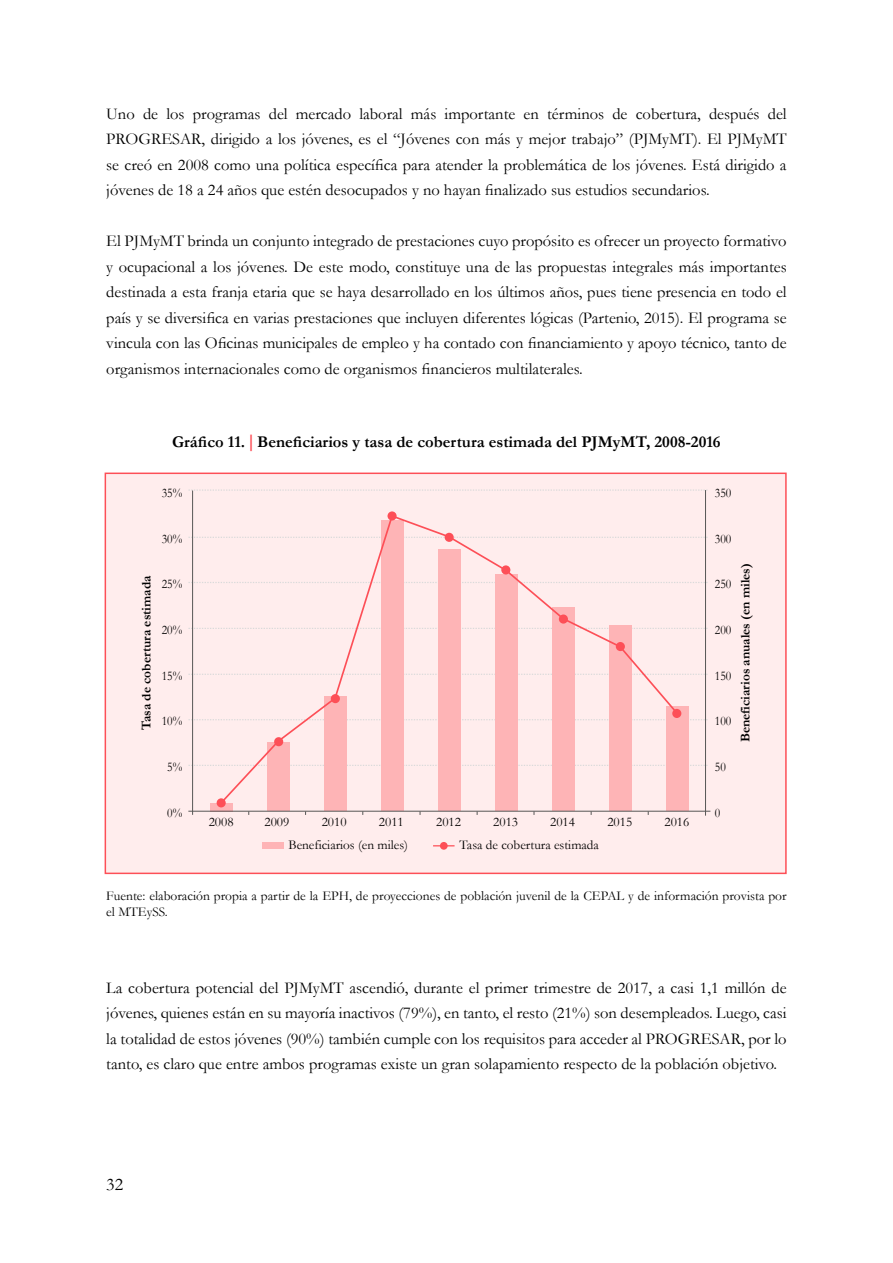
<style>
.page{position:relative;width:893px;height:1263px;background:#fff}
.page>*{position:absolute;margin:0;border:0;box-sizing:border-box;transform-origin:0 0}
.t1{font:18px "Garamond";color:#000}
.t2{font:16.5px/25.5px "Garamond";color:#000;text-align:justify}
.t3{font:700 16.5px "Garamond";color:#000}
.t4{font:13.5px/16.2px "Garamond";color:#000}
.t5{font:13.2px "Garamond";color:#000}
.t6{font:700 13.2px "Garamond";color:#000}
.t7{font:13.2px "Garamond";color:#000;scale:.88 1}
.s1{font-family:"Adobe Garamond Pro";color:#fd4f57}
</style>
<div class="page">
<div style="left:105px;top:473px;width:681px;height:400px;background:#ffeded"></div>
<svg style="left:188px;top:489px;width:520px;height:2px"></svg>
<svg style="left:188px;top:537px;width:520px;height:1px"></svg>
<svg style="left:188px;top:582px;width:520px;height:1px"></svg>
<svg style="left:188px;top:628px;width:520px;height:1px"></svg>
<svg style="left:188px;top:674px;width:520px;height:1px"></svg>
<svg style="left:188px;top:719px;width:520px;height:1px"></svg>
<svg style="left:188px;top:765px;width:520px;height:1px"></svg>
<hr style="left:192px;top:490px;width:1px;height:325px;background:#575756">
<hr style="left:705px;top:490px;width:1px;height:326px;background:#575756">
<svg style="left:433px;top:845px;width:22px;height:1px"></svg>
<div style="left:440px;top:842px;width:8px;height:8px;background:#fd4f57;border-radius:50%"></div>
<div style="left:262px;top:843px;width:21px;height:6px;background:#feb4b6"></div>
<div style="left:210px;top:803px;width:23px;height:8px;background:#feb4b6"></div>
<div style="left:267px;top:742px;width:23px;height:69px;background:#feb4b6"></div>
<div style="left:666px;top:706px;width:23px;height:105px;background:#feb4b6"></div>
<div style="left:324px;top:697px;width:23px;height:114px;background:#feb4b6"></div>
<div style="left:609px;top:626px;width:22px;height:185px;background:#feb4b6"></div>
<div style="left:552px;top:607px;width:22px;height:204px;background:#feb4b6"></div>
<div style="left:495px;top:575px;width:22px;height:236px;background:#feb4b6"></div>
<div style="left:438px;top:549px;width:22px;height:262px;background:#feb4b6"></div>
<div style="left:381px;top:520px;width:23px;height:291px;background:#feb4b6"></div>
<div style="left:672px;top:709px;width:9px;height:9px;background:#fd4f57;border-radius:50%"></div>
<svg style="left:219px;top:517px;width:460px;height:288px"></svg>
<div style="left:387px;top:511px;width:10px;height:9px;background:#fd4f57;border-radius:50%"></div>
<div style="left:331px;top:694px;width:9px;height:9px;background:#fd4f57;border-radius:50%"></div>
<div style="left:274px;top:737px;width:9px;height:9px;background:#fd4f57;border-radius:50%"></div>
<div style="left:217px;top:798px;width:9px;height:9px;background:#fd4f57;border-radius:50%"></div>
<hr style="left:188px;top:811px;width:522px;height:1px;background:#575756">
<div style="left:105px;top:472px;width:682px;height:402px;border:2px solid #fd4f57"></div>
<p class="t2" style="left:106px;top:101px;width:682px">Uno de los programas del mercado laboral más importante en términos de cobertura, después del PROGRESAR, dirigido a los jóvenes, es el “Jóvenes con más y mejor trabajo” (PJMyMT). El PJMyMT se creó en 2008 como una política específica para atender la problemática de los jóvenes. Está dirigido a jóvenes de 18 a 24 años que estén desocupados y no hayan finalizado sus estudios secundarios.</p>
<p class="t2" style="left:106px;top:228px;width:682px">El PJMyMT brinda un conjunto integrado de prestaciones cuyo propósito es ofrecer un proyecto formativo y ocupacional a los jóvenes. De este modo, constituye una de las propuestas integrales más importantes destinada a esta franja etaria que se haya desarrollado en los últimos años, pues tiene presencia en todo el país y se diversifica en varias prestaciones que incluyen diferentes lógicas (Partenio, 2015). El programa se vincula con las Oficinas municipales de empleo y ha contado con financiamiento y apoyo técnico, tanto de organismos internacionales como de organismos financieros multilaterales.</p>
<p class="t3" style="left:172px;top:432px;width:550px">Gráfico 11. <span class="s1">|</span> Beneficiarios y tasa de cobertura estimada del PJMyMT, 2008-2016</p>
<p class="t7" style="left:162px;top:485px;width:25px">35%</p>
<p class="t7" style="left:162px;top:531px;width:25px">30%</p>
<p class="t7" style="left:162px;top:576px;width:25px">25%</p>
<p class="t7" style="left:162px;top:622px;width:25px">20%</p>
<p class="t7" style="left:162px;top:668px;width:25px">15%</p>
<p class="t7" style="left:162px;top:713px;width:25px">10%</p>
<p class="t7" style="left:167px;top:759px;width:19px">5%</p>
<p class="t7" style="left:167px;top:804px;width:19px">0%</p>
<p class="t7" style="left:715px;top:485px;width:20px">350</p>
<p class="t7" style="left:715px;top:531px;width:20px">300</p>
<p class="t7" style="left:715px;top:576px;width:20px">250</p>
<p class="t7" style="left:715px;top:622px;width:20px">200</p>
<p class="t7" style="left:715px;top:667px;width:20px">150</p>
<p class="t7" style="left:715px;top:713px;width:20px">100</p>
<p class="t7" style="left:715px;top:759px;width:14px">50</p>
<p class="t7" style="left:715px;top:804px;width:8px">0</p>
<p class="t6" style="left:138px;top:730px;width:156px;rotate:-90deg">Tasa de cobertura estimada</p>
<p class="t6" style="left:737px;top:742px;width:180px;rotate:-90deg">Beneficiarios anuales (en miles)</p>
<p class="t5" style="left:209px;top:814px;width:26px">2008</p>
<p class="t5" style="left:265px;top:814px;width:26px">2009</p>
<p class="t5" style="left:322px;top:814px;width:26px">2010</p>
<p class="t5" style="left:379px;top:814px;width:26px">2011</p>
<p class="t5" style="left:436px;top:814px;width:26px">2012</p>
<p class="t5" style="left:493px;top:814px;width:26px">2013</p>
<p class="t5" style="left:550px;top:814px;width:26px">2014</p>
<p class="t5" style="left:607px;top:814px;width:26px">2015</p>
<p class="t5" style="left:665px;top:814px;width:26px">2016</p>
<p class="t5" style="left:288px;top:837px;width:121px">Beneficiarios (en miles)</p>
<p class="t5" style="left:459px;top:837px;width:141px">Tasa de cobertura estimada</p>
<p class="t4" style="left:106px;top:887px;width:682px">Fuente: elaboración propia a partir de la EPH, de proyecciones de población juvenil de la CEPAL y de información provista por el MTEySS.</p>
<p class="t2" style="left:106px;top:974px;width:682px">La cobertura potencial del PJMyMT ascendió, durante el primer trimestre de 2017, a casi 1,1 millón de jóvenes, quienes están en su mayoría inactivos (79%), en tanto, el resto (21%) son desempleados. Luego, casi la totalidad de estos jóvenes (90%) también cumple con los requisitos para acceder al PROGRESAR, por lo tanto, es claro que entre ambos programas existe un gran solapamiento respecto de la población objetivo.</p>
<p class="t1" style="left:106px;top:1173px;width:18px">32</p>
</div>
